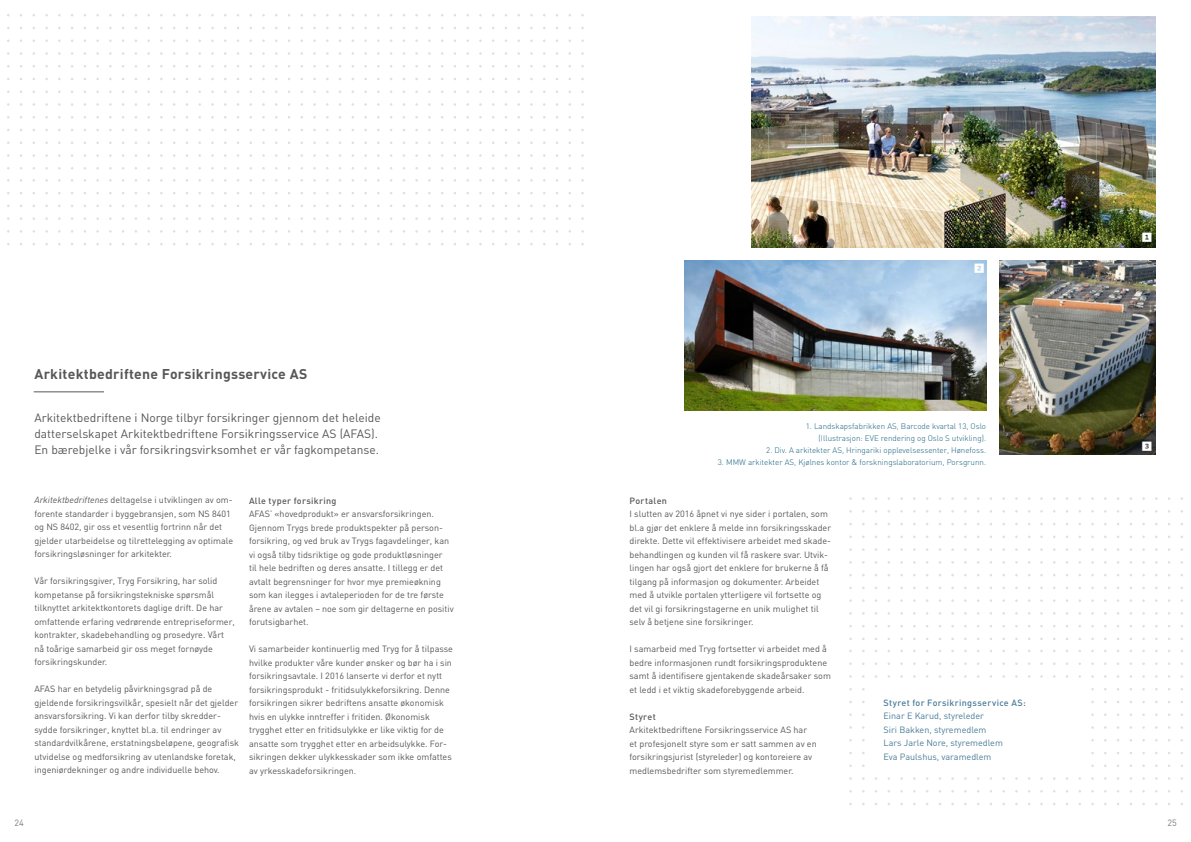
<style>
.page{position:relative;width:1191px;height:842px;background:#fff}
.page>*{position:absolute;margin:0;border:0;box-sizing:border-box;transform-origin:0 0}
.t1{font:700 14px "DIN";letter-spacing:.02em;color:#575756}
.t2{font:12px/16px "DIN";color:#575756}
.t3{font:11px "Whitney Index Black Sq Bd";color:#fff}
.t4{font:9px/13.5px "DIN";color:#575756}
.t5{font:9px/13.5px "DIN";color:#497b98}
.t6{font:500 9px "DIN";letter-spacing:.035em;color:#575756}
.t7{font:500 9px "DIN";letter-spacing:.035em;color:#497b98}
.t8{font:9px "DIN";color:#7c7b7b}
.t9{font:300 8px/12px "DIN";color:#16607e;text-align:right}
.s1{font-style:italic}
</style>
<div class="page">
<img style="left:999px;top:260px;width:156px;height:194px">
<img style="left:684px;top:260px;width:302px;height:150px">
<hr style="left:34px;top:392px;width:70px;height:1px;background:#575756">
<img style="left:751px;top:16px;width:404px;height:232px">
<h1 class="t1" style="left:34px;top:365px;width:274px">Arkitektbedriftene Forsikringsservice AS</h1>
<p class="t3" style="left:973px;top:263px;width:12px">2</p>
<h2 class="t2" style="left:34px;top:409px;width:348px">Arkitektbedriftene i Norge tilbyr forsikringer gjennom det heleide datterselskapet Arkitektbedriftene Forsikringsservice AS (AFAS).<br>En bærebjelke i vår forsikringsvirksomhet er vår fagkompetanse.</h2>
<p class="t9" style="left:805px;top:420px;width:182px">1. Landskapsfabrikken AS, Barcode kvartal 13, Oslo (Illustrasjon: EVE rendering og Oslo S utvikling).</p>
<p class="t9" style="left:766px;top:444px;width:221px">2. Div. A arkitekter AS, Hringariki opplevelsessenter, Hønefoss.</p>
<p class="t9" style="left:718px;top:456px;width:270px">3. MMW arkitekter AS, Kjølnes kontor &amp; forskningslaboratorium, Porsgrunn.</p>
<p class="t4" style="left:34px;top:493px;width:200px"><span class="s1">Arkitektbedriftenes</span> deltagelse i utviklingen av om&shy;forente standarder i byggebransjen, som NS 8401 og NS 8402, gir oss et vesentlig fortrinn når det gjelder utarbeidelse og tilrettelegging av optimale forsikringsløsninger for arkitekter.</p>
<p class="t4" style="left:34px;top:574px;width:202px">Vår forsikringsgiver, Tryg Forsikring, har solid kompetanse på forsikringstekniske spørsmål tilknyttet arkitektkontorets daglige drift. De har omfattende erfaring vedrørende entrepriseformer, kontrakter, skadebehandling og prosedyre. Vårt nå toårige samarbeid gir oss meget fornøyde forsikringskunder.</p>
<p class="t4" style="left:34px;top:682px;width:206px">AFAS har en betydelig påvirkningsgrad på de gjeldende forsikringsvilkår, spesielt når det gjelder ansvarsforsikring. Vi kan derfor tilby skredder&shy;sydde forsikringer, knyttet bl.a. til endringer av standardvilkårene, erstatningsbeløpene, geografisk utvidelse og medforsikring av utenlandske foretak, ingeniørdekninger og andre individuelle behov.</p>
<p class="t6" style="left:249px;top:494px;width:89px">Alle typer forsikring</p>
<p class="t4" style="left:249px;top:507px;width:206px">AFAS’ «hovedprodukt» er ansvarsforsikringen.<br>Gjennom Trygs brede produktspekter på person&shy;forsikring, og ved bruk av Trygs fagavdelinger, kan vi også tilby tidsriktige og gode produktløsninger<br>til hele bedriften og deres ansatte. I tillegg er det avtalt begrensninger for hvor mye premieøkning som kan ilegges i avtaleperioden for de tre første årene av avtalen – noe som gir deltagerne en positiv forutsigbarhet.</p>
<p class="t4" style="left:249px;top:642px;width:205px">Vi samarbeider kontinuerlig med Tryg for å tilpasse hvilke produkter våre kunder ønsker og bør ha i sin forsikringsavtale. I 2016 lanserte vi derfor et nytt forsikringsprodukt - fritidsulykkeforsikring. Denne forsikringen sikrer bedriftens ansatte økonomisk hvis en ulykke inntreffer i fritiden. Økonomisk trygghet etter en fritidsulykke er like viktig for de ansatte som trygghet etter en arbeidsulykke. For&shy;sikringen dekker ulykkesskader som ikke omfattes av yrkesskadeforsikringen.</p>
<p class="t6" style="left:629px;top:494px;width:39px">Portalen</p>
<p class="t4" style="left:629px;top:507px;width:203px">I slutten av 2016 åpnet vi nye sider i portalen, som bl.a gjør det enklere å melde inn forsikringsskader direkte. Dette vil effektivisere arbeidet med skade&shy;behandlingen og kunden vil få raskere svar. Utvik&shy;lingen har også gjort det enklere for brukerne å få tilgang på informasjon og dokumenter. Arbeidet med å utvikle portalen ytterligere vil fortsette og det vil gi forsikringstagerne en unik mulighet til selv å betjene sine forsikringer.</p>
<p class="t4" style="left:629px;top:642px;width:203px">I samarbeid med Tryg fortsetter vi arbeidet med å bedre informasjonen rundt forsikringsproduktene samt å identifisere gjentakende skadeårsaker som et ledd i et viktig skadeforebyggende arbeid.</p>
<p class="t6" style="left:629px;top:710px;width:28px">Styret</p>
<p class="t4" style="left:629px;top:723px;width:189px">Arkitektbedriftene Forsikringsservice AS har et profesjonelt styre som er satt sammen av en forsikringsjurist (styreleder) og kontoreiere av medlemsbedrifter som styremedlemmer.</p>
<p class="t7" style="left:883px;top:696px;width:144px">Styret for Forsikringsservice AS:</p>
<p class="t5" style="left:883px;top:709px;width:121px">Einar E Karud, styreleder<br>Siri Bakken, styremedlem<br>Lars Jarle Nore, styremedlem<br>Eva Paulshus, varamedlem</p>
<p class="t3" style="left:1141px;top:233px;width:12px">1</p>
<p class="t3" style="left:1141px;top:441px;width:12px">3</p>
<p class="t8" style="left:14px;top:817px;width:11px">24</p>
<p class="t8" style="left:1167px;top:817px;width:11px">25</p>
</div>
